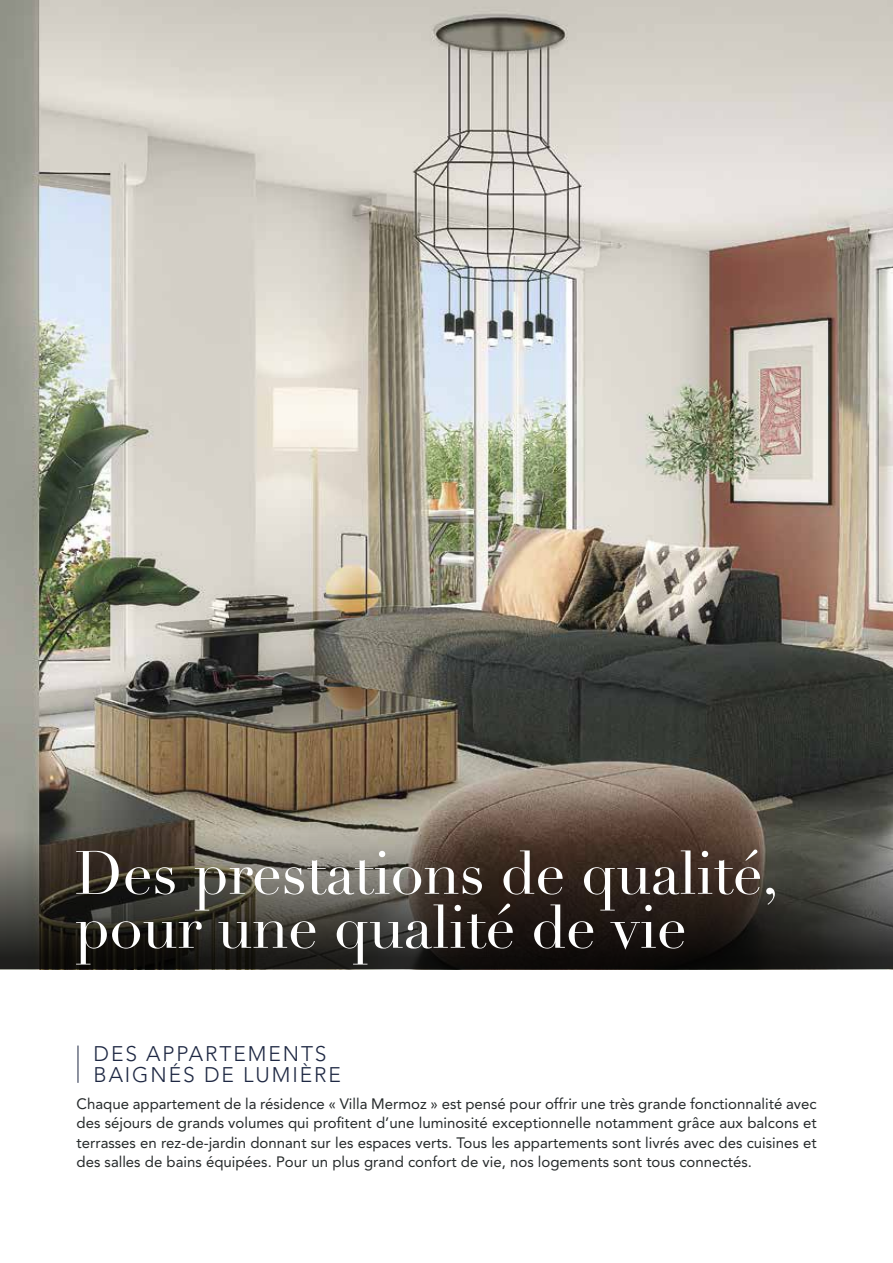
<style>
.page{position:relative;width:893px;height:1263px;background:#fff}
.page>*{position:absolute;margin:0;border:0;box-sizing:border-box;transform-origin:0 0}
.t1{font:60px/54px "Didot";letter-spacing:-.01em;color:#fff}
.t2{font:300 21px/21px "Avenir LT Std";letter-spacing:.09em;color:#1e2843}
.t3{font:15px/19.5px "Avenir LT Std";color:#262a2b;text-align:justify}
</style>
<div class="page">
<img style="left:0;top:0;width:893px;height:733px">
<svg style="left:0;top:733px;width:893px;height:236px;background:#534b41"></svg>
<hr style="left:78px;top:1045px;width:1px;height:38px;background:#1e2843">
<h1 class="t1" style="left:74px;top:847px;width:706px">Des prestations de qualité, pour une qualité de vie</h1>
<h2 class="t2" style="left:94px;top:1044px;width:249px">DES APPARTEMENTS<br>BAIGNÉS DE LUMIÈRE</h2>
<p class="t3" style="left:77px;top:1094px;width:742px">Chaque appartement de la résidence « Villa Mermoz » est pensé pour offrir une très grande fonctionnalité avec des séjours de grands volumes qui profitent d’une luminosité exceptionnelle notamment grâce aux balcons et terrasses en rez-de-jardin donnant sur les espaces verts. Tous les appartements sont livrés avec des cuisines et des salles de bains équipées. Pour un plus grand confort de vie, nos logements sont tous connectés.</p>
</div>
